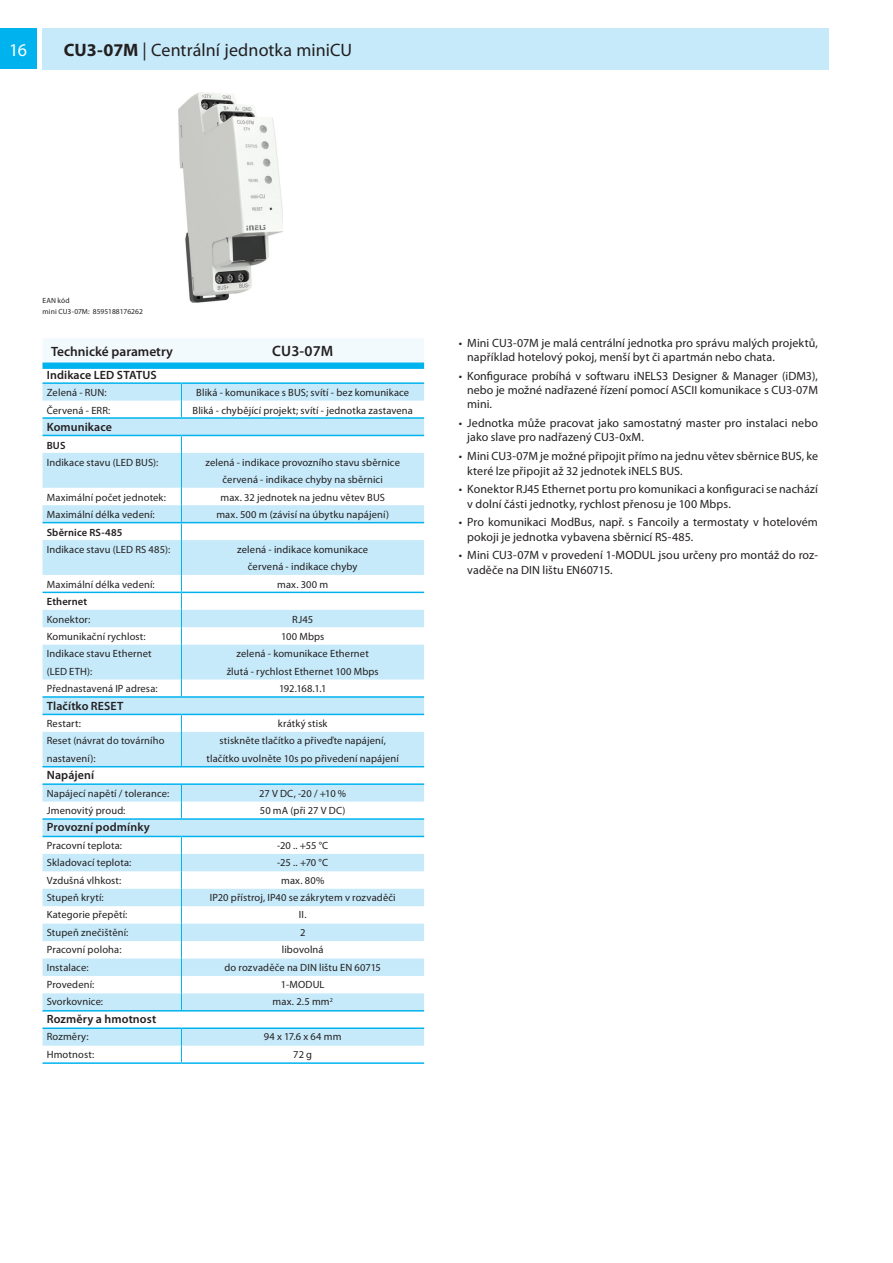
<style>
.page{position:relative;width:893px;height:1263px;background:#fff}
.page>*{position:absolute;margin:0;border:0;box-sizing:border-box;transform-origin:0 0}
.t1{font:18px "Myriad Pro";letter-spacing:.005em;color:#231f20}
.t2{font:18px "Myriad Pro";color:#fff}
.t3{font:600 15px "Myriad Pro";letter-spacing:.01em;color:#231f20}
.t4{font:600 13.5px "Myriad Pro";color:#231f20}
.t5{font:12px/14.4px "Myriad Pro";letter-spacing:.005em;color:#231f20}
.t6{font:600 12px "Myriad Pro";letter-spacing:.01em;color:#231f20}
.t7{font:10.5px/17.4px "Myriad Pro";letter-spacing:.01em;color:#231f20}
.t8{font:600 10.5px "Myriad Pro";letter-spacing:.015em;color:#231f20}
.t9{font:7.5px "Myriad Pro";color:#231f20}
.s1{font-weight:700}
</style>
<div class="page">
<div style="left:43px;top:28px;width:786px;height:41px;background:#c6eafa"></div>
<div style="left:0;top:28px;width:36px;height:41px;background:#00b3ef"></div>
<div style="left:43px;top:338px;width:381px;height:24px;background:#f3fafe"></div>
<svg style="left:43px;top:384px;width:381px;height:662px;fill:#c6eafa"></svg>
<div style="left:43px;top:362px;width:381px;height:7px;background:#00b3ef"></div>
<hr style="left:43px;top:382px;width:138px;height:2px;background:#00b3ef">
<hr style="left:181px;top:382px;width:243px;height:2px;background:#00b3ef">
<svg style="left:181px;top:384px;width:1px;height:33px"></svg>
<hr style="left:43px;top:417px;width:381px;height:2px;background:#00b3ef">
<hr style="left:43px;top:435px;width:138px;height:1px;background:#00b3ef">
<svg style="left:181px;top:436px;width:1px;height:17px"></svg>
<hr style="left:181px;top:435px;width:243px;height:1px;background:#00b3ef">
<hr style="left:43px;top:592px;width:138px;height:1px;background:#00b3ef">
<hr style="left:181px;top:592px;width:243px;height:1px;background:#00b3ef">
<hr style="left:181px;top:645px;width:1px;height:34px;background:#00b3ef">
<svg style="left:181px;top:679px;width:1px;height:17px"></svg>
<hr style="left:43px;top:696px;width:381px;height:2px;background:#00b3ef">
<hr style="left:43px;top:714px;width:138px;height:1px;background:#00b3ef">
<svg style="left:181px;top:715px;width:1px;height:17px"></svg>
<hr style="left:181px;top:714px;width:243px;height:1px;background:#00b3ef">
<hr style="left:181px;top:732px;width:1px;height:34px;background:#00b3ef">
<svg style="left:181px;top:785px;width:1px;height:33px"></svg>
<hr style="left:43px;top:818px;width:381px;height:2px;background:#00b3ef">
<hr style="left:43px;top:836px;width:138px;height:1px;background:#00b3ef">
<hr style="left:181px;top:836px;width:243px;height:1px;background:#00b3ef">
<svg style="left:181px;top:837px;width:1px;height:173px"></svg>
<hr style="left:43px;top:1010px;width:381px;height:1px;background:#00b3ef">
<hr style="left:43px;top:1027px;width:138px;height:2px;background:#00b3ef">
<hr style="left:181px;top:1027px;width:243px;height:2px;background:#00b3ef">
<hr style="left:43px;top:1062px;width:138px;height:2px;background:#00b3ef">
<svg style="left:181px;top:1029px;width:1px;height:33px"></svg>
<hr style="left:181px;top:1062px;width:243px;height:2px;background:#00b3ef">
<hr style="left:181px;top:453px;width:1px;height:35px;background:#00b3ef">
<svg style="left:181px;top:488px;width:1px;height:52px"></svg>
<hr style="left:181px;top:540px;width:1px;height:35px;background:#00b3ef">
<svg style="left:181px;top:575px;width:1px;height:70px"></svg>
<hr style="left:43px;top:522px;width:381px;height:1px;background:#00b3ef">
<hr style="left:43px;top:766px;width:381px;height:1px;background:#00b3ef">
<hr style="left:43px;top:783px;width:381px;height:2px;background:#00b3ef">
<img style="left:179px;top:93px;width:103px;height:209px">
<h1 class="t2" style="left:9px;top:43px;width:19px">16</h1>
<h1 class="t1" style="left:64px;top:43px;width:290px"><span class="s1">CU3-07M</span> | Centrální jednotka miniCU</h1>
<p class="t9" style="left:43px;top:298px;width:29px">EAN kód</p>
<p class="t9" style="left:43px;top:309px;width:102px">mini CU3-07M: 8595188176262</p>
<p class="t4" style="left:51px;top:346px;width:123px">Technické parametry</p>
<p class="t6" style="left:47px;top:370px;width:111px">Indikace LED STATUS</p>
<p class="t7" style="left:47px;top:385px;width:65px">Zelená - RUN:<br>Červená - ERR:</p>
<p class="t6" style="left:47px;top:423px;width:67px">Komunikace</p>
<p class="t8" style="left:47px;top:441px;width:20px">BUS</p>
<p class="t7" style="left:47px;top:455px;width:113px">Indikace stavu (LED BUS):</p>
<p class="t7" style="left:47px;top:489px;width:121px">Maximální počet jednotek:<br>Maximální délka vedení:</p>
<p class="t8" style="left:47px;top:528px;width:77px">Sběrnice RS-485</p>
<p class="t7" style="left:47px;top:542px;width:125px">Indikace stavu (LED RS 485):</p>
<p class="t7" style="left:47px;top:576px;width:109px">Maximální délka vedení:</p>
<p class="t8" style="left:47px;top:598px;width:42px">Ethernet</p>
<p class="t7" style="left:47px;top:611px;width:112px">Konektor:<br>Komunikační rychlost:<br>Indikace stavu Ethernet (LED ETH):<br>Přednastavená IP adresa:</p>
<p class="t6" style="left:47px;top:701px;width:78px">Tlačítko RESET</p>
<p class="t7" style="left:47px;top:716px;width:119px">Restart:<br>Reset (návrat do továrního nastavení):</p>
<p class="t6" style="left:47px;top:771px;width:49px">Napájení</p>
<p class="t7" style="left:47px;top:785px;width:124px">Napájecí napětí / tolerance:<br>Jmenovitý proud:</p>
<p class="t6" style="left:47px;top:823px;width:105px">Provozní podmínky</p>
<p class="t7" style="left:47px;top:837px;width:86px">Pracovní teplota:<br>Skladovací teplota:<br>Vzdušná vlhkost:<br>Stupeň krytí:<br>Kategorie přepětí:<br>Stupeň znečištění:<br>Pracovní poloha:<br>Instalace:<br>Provedení:<br>Svorkovnice:</p>
<p class="t6" style="left:47px;top:1014px;width:111px">Rozměry a hmotnost</p>
<p class="t7" style="left:47px;top:1029px;width:49px">Rozměry:<br>Hmotnost:</p>
<h2 class="t3" style="left:272px;top:345px;width:63px">CU3-07M</h2>
<p class="t5" style="left:467px;top:336px;width:352px;text-indent:-9px">• Mini CU3-07M je malá centrální jednotka pro správu malých projektů, například hotelový pokoj, menší byt či apartmán nebo chata.</p>
<p class="t5" style="left:467px;top:369px;width:352px;text-align:justify;text-indent:-9px">• Konfigurace probíhá v softwaru iNELS3 Designer &amp; Manager (iDM3), nebo je možné nadřazené řízení pomocí ASCII komunikace s CU3-07M mini.</p>
<p class="t5" style="left:467px;top:417px;width:352px;text-indent:-9px">• Jednotka může pracovat jako samostatný master pro instalaci nebo jako slave pro nadřazený CU3-0xM.</p>
<p class="t5" style="left:467px;top:450px;width:352px;text-indent:-9px">• Mini CU3-07M je možné připojit přímo na jednu větev sběrnice BUS, ke které lze připojit až 32 jednotek iNELS BUS.</p>
<p class="t5" style="left:467px;top:483px;width:352px;text-indent:-9px">• Konektor RJ45 Ethernet portu pro komunikaci a konfiguraci se nachází v dolní části jednotky, rychlost přenosu je 100 Mbps.</p>
<p class="t5" style="left:467px;top:516px;width:352px;text-indent:-9px">• Pro komunikaci ModBus, např. s Fancoily a termostaty v hotelovém pokoji je jednotka vybavena sběrnicí RS-485.</p>
<p class="t5" style="left:467px;top:549px;width:352px;text-indent:-9px">• Mini CU3-07M v provedení 1-MODUL jsou určeny pro montáž do roz&shy;vaděče na DIN lištu EN60715.</p>
<p class="t7" style="left:192px;top:385px;width:222px;text-align:center">Bliká - komunikace s BUS; svítí - bez komunikace<br>Bliká - chybějící projekt; svítí - jednotka zastavena</p>
<p class="t7" style="left:205px;top:455px;width:196px;text-align:center">zelená - indikace provozního stavu sběrnice červená - indikace chyby na sběrnici<br>max. 32 jednotek na jednu větev BUS<br>max. 500 m (závisí na úbytku napájení)</p>
<p class="t7" style="left:237px;top:542px;width:132px;text-align:center">zelená - indikace komunikace červená - indikace chyby max. 300 m</p>
<p class="t7" style="left:227px;top:611px;width:154px;text-align:center">RJ45<br>100 Mbps<br>zelená - komunikace Ethernet žlutá - rychlost Ethernet 100 Mbps<br>192.168.1.1</p>
<p class="t7" style="left:207px;top:716px;width:194px;text-align:center">krátký stisk<br>stiskněte tlačítko a přiveďte napájení, tlačítko uvolněte 10s po přivedení napájení</p>
<p class="t7" style="left:259px;top:785px;width:89px">27 V DC, -20 / +10 %<br>50 mA (při 27 V DC)</p>
<p class="t7" style="left:210px;top:837px;width:188px;text-align:center">-20 .. +55 °C<br>-25 .. +70 °C<br>max. 80%<br>IP20 přístroj, IP40 se zákrytem v rozvaděči<br>II.<br>2<br>libovolná<br>do rozvaděče na DIN lištu EN 60715<br>1-MODUL<br>max. 2.5 mm<sup>2</sup></p>
<p class="t7" style="left:264px;top:1029px;width:79px;text-align:center">94 x 17.6 x 64 mm<br>72 g</p>
</div>
